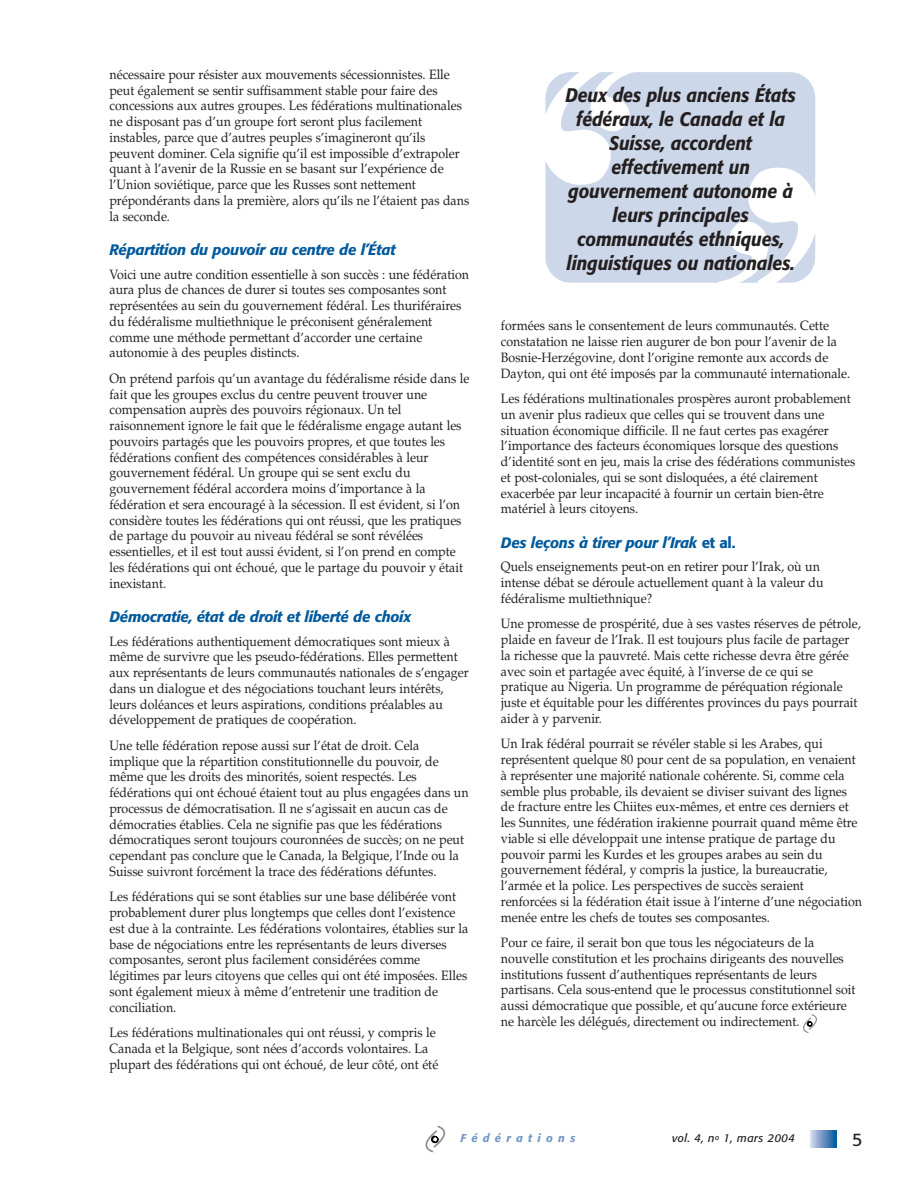
<style>
.page{position:relative;width:918px;height:1188px;background:#fff}
.page>*{position:absolute;margin:0;border:0;box-sizing:border-box;transform-origin:0 0}
.t1{font:italic 500 19.5px/24px "Formata";letter-spacing:-.005em;color:#231f1f;text-align:center;scale:.9 1}
.t2{font:18px "Formata";color:#231f1f}
.t3{font:italic 500 15px "Formata";letter-spacing:-.02em;color:#00599b}
.t4{font:13.5px/15.8px "Palatino";color:#231f1f;scale:.92 1}
.t5{font:italic 11.25px "Formata";letter-spacing:.03em;color:#231f1f}
.t6{font:italic 500 11.25px "Formata";letter-spacing:.465em;color:#7396c5}
.s1{font-style:normal}
</style>
<div class="page">
<svg style="left:810px;top:1130px;width:27px;height:17px"></svg>
<svg style="left:425px;top:1125px;width:21px;height:28px"></svg>
<div style="left:545px;top:72px;width:270px;height:211px;background:#cdd7ea;border-radius:26px"></div>
<svg style="left:545px;top:72px;width:89px;height:113px"></svg>
<svg style="left:718px;top:168px;width:98px;height:115px"></svg>
<svg style="left:803px;top:1014px;width:14px;height:19px"></svg>
<p class="t4" style="left:110px;top:68px;width:393px">nécessaire pour résister aux mouvements sécessionnistes. Elle peut également se sentir suffisamment stable pour faire des concessions aux autres groupes. Les fédérations multinationales ne disposant pas d’un groupe fort seront plus facilement instables, parce que d’autres peuples s’imagineront qu’ils peuvent dominer. Cela signifie qu’il est impossible d’extrapoler quant à l’avenir de la Russie en se basant sur l’expérience de l’Union soviétique, parce que les Russes sont nettement prépondérants dans la première, alors qu’ils ne l’étaient pas dans la seconde.</p>
<p class="t3" style="left:110px;top:243px;width:288px">Répartition du pouvoir au centre de l’État</p>
<p class="t4" style="left:110px;top:268px;width:392px">Voici une autre condition essentielle à son succès : une fédération aura plus de chances de durer si toutes ses composantes sont représentées au sein du gouvernement fédéral. Les thuriféraires du fédéralisme multiethnique le préconisent généralement comme une méthode permettant d’accorder une certaine autonomie à des peuples distincts.</p>
<p class="t4" style="left:110px;top:372px;width:393px">On prétend parfois qu’un avantage du fédéralisme réside dans le fait que les groupes exclus du centre peuvent trouver une compensation auprès des pouvoirs régionaux. Un tel raisonnement ignore le fait que le fédéralisme engage autant les pouvoirs partagés que les pouvoirs propres, et que toutes les fédérations confient des compétences considérables à leur gouvernement fédéral. Un groupe qui se sent exclu du gouvernement fédéral accordera moins d’importance à la fédération et sera encouragé à la sécession. Il est évident, si l’on considère toutes les fédérations qui ont réussi, que les pratiques de partage du pouvoir au niveau fédéral se sont révélées essentielles, et il est tout aussi évident, si l’on prend en compte les fédérations qui ont échoué, que le partage du pouvoir y était inexistant.</p>
<p class="t3" style="left:110px;top:610px;width:303px">Démocratie, état de droit et liberté de choix</p>
<p class="t4" style="left:110px;top:635px;width:392px">Les fédérations authentiquement démocratiques sont mieux à même de survivre que les pseudo-fédérations. Elles permettent aux représentants de leurs communautés nationales de s’engager dans un dialogue et des négociations touchant leurs intérêts, leurs doléances et leurs aspirations, conditions préalables au développement de pratiques de coopération.</p>
<p class="t4" style="left:110px;top:739px;width:392px">Une telle fédération repose aussi sur l’état de droit. Cela implique que la répartition constitutionnelle du pouvoir, de même que les droits des minorités, soient respectés. Les fédérations qui ont échoué étaient tout au plus engagées dans un processus de démocratisation. Il ne s’agissait en aucun cas de démocraties établies. Cela ne signifie pas que les fédérations démocratiques seront toujours couronnées de succès; on ne peut cependant pas conclure que le Canada, la Belgique, l’Inde ou la Suisse suivront forcément la trace des fédérations défuntes.</p>
<p class="t4" style="left:110px;top:890px;width:392px">Les fédérations qui se sont établies sur une base délibérée vont probablement durer plus longtemps que celles dont l’existence est due à la contrainte. Les fédérations volontaires, établies sur la base de négociations entre les représentants de leurs diverses composantes, seront plus facilement considérées comme légitimes par leurs citoyens que celles qui ont été imposées. Elles sont également mieux à même d’entretenir une tradition de conciliation.</p>
<p class="t4" style="left:110px;top:1026px;width:359px">Les fédérations multinationales qui ont réussi, y compris le<br>Canada et la Belgique, sont nées d’accords volontaires. La plupart des fédérations qui ont échoué, de leur côté, ont été</p>
<h1 class="t1" style="left:566px;top:85px;width:257px">Deux des plus anciens États fédéraux, le Canada et la<br>Suisse, accordent effectivement un gouvernement autonome à leurs principales communautés ethniques, linguistiques ou nationales.</h1>
<p class="t4" style="left:501px;top:320px;width:381px">formées sans le consentement de leurs communautés. Cette constatation ne laisse rien augurer de bon pour l’avenir de la Bosnie-Herzégovine, dont l’origine remonte aux accords de Dayton, qui ont été imposés par la communauté internationale.</p>
<p class="t4" style="left:501px;top:392px;width:387px">Les fédérations multinationales prospères auront probablement un avenir plus radieux que celles qui se trouvent dans une situation économique difficile. Il ne faut certes pas exagérer l’importance des facteurs économiques lorsque des questions d’identité sont en jeu, mais la crise des fédérations communistes et post-coloniales, qui se sont disloquées, a été clairement exacerbée par leur incapacité à fournir un certain bien-être matériel à leurs citoyens.</p>
<p class="t3" style="left:501px;top:536px;width:236px">Des leçons à tirer pour l’Irak <span class="s1">et al.</span></p>
<p class="t4" style="left:501px;top:561px;width:352px">Quels enseignements peut-on en retirer pour l’Irak, où un intense débat se déroule actuellement quant à la valeur du fédéralisme multiethnique?</p>
<p class="t4" style="left:501px;top:618px;width:393px">Une promesse de prospérité, due à ses vastes réserves de pétrole, plaide en faveur de l’Irak. Il est toujours plus facile de partager la richesse que la pauvreté. Mais cette richesse devra être gérée avec soin et partagée avec équité, à l’inverse de ce qui se pratique au Nigeria. Un programme de péréquation régionale juste et équitable pour les différentes provinces du pays pourrait aider à y parvenir.</p>
<p class="t4" style="left:501px;top:737px;width:394px">Un Irak fédéral pourrait se révéler stable si les Arabes, qui représentent quelque 80 pour cent de sa population, en venaient à représenter une majorité nationale cohérente. Si, comme cela semble plus probable, ils devaient se diviser suivant des lignes de fracture entre les Chiites eux-mêmes, et entre ces derniers et les Sunnites, une fédération irakienne pourrait quand même être viable si elle développait une intense pratique de partage du pouvoir parmi les Kurdes et les groupes arabes au sein du gouvernement fédéral, y compris la justice, la bureaucratie, l’armée et la police. Les perspectives de succès seraient renforcées si la fédération était issue à l’interne d’une négociation menée entre les chefs de toutes ses composantes.</p>
<p class="t4" style="left:501px;top:936px;width:387px">Pour ce faire, il serait bon que tous les négociateurs de la nouvelle constitution et les prochains dirigeants des nouvelles institutions fussent d’authentiques représentants de leurs partisans. Cela sous-entend que le processus constitutionnel soit aussi démocratique que possible, et qu’aucune force extérieure ne harcèle les délégués, directement ou indirectement.</p>
<p class="t6" style="left:461px;top:1133px;width:116px">Fédérations</p>
<p class="t5" style="left:672px;top:1133px;width:124px">vol. 4, n<sup>o</sup> 1, mars 2004</p>
<h2 class="t2" style="left:852px;top:1132px;width:12px">5</h2>
</div>
